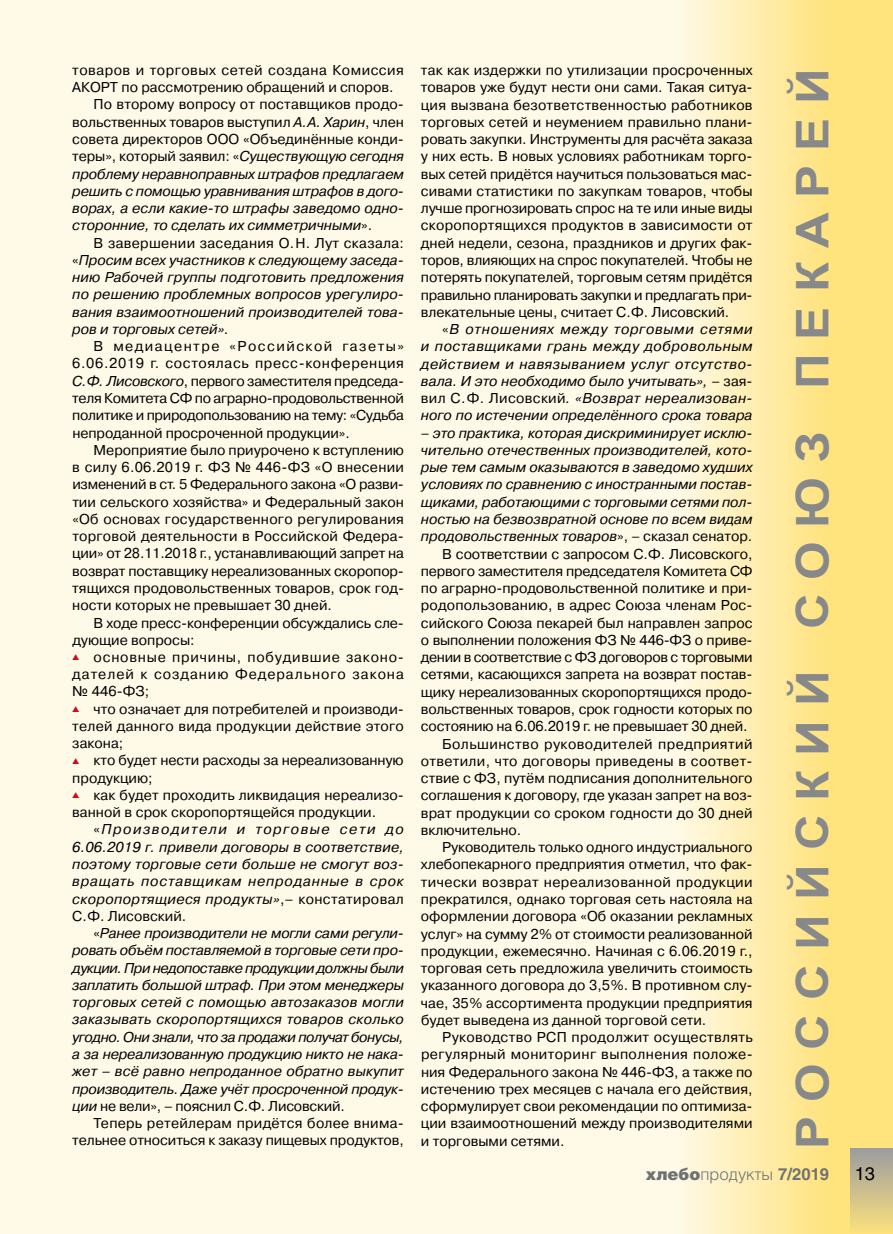
<style>
.page{position:relative;width:893px;height:1234px;background:#fff}
.page>*{position:absolute;margin:0;border:0;box-sizing:border-box;transform-origin:0 0}
.t1{font:700 45px "Arial";letter-spacing:.285em;color:#87888a;scale:1.1 1}
.t2{font:18px "Helios";color:#000}
.t3{font:300 16.5px "Helios";color:#707173}
.t4{font:14.25px/17.2px "Pragmatica C";color:#000;text-align:justify}
.t5{font:italic 14.25px/17.2px "Pragmatica C";color:#000;text-align:justify}
.t6{font:14.25px "Pragmatica C";letter-spacing:.03em;color:#000}
.t7{font:14.25px "Pragmatica C";letter-spacing:.02em;color:#000}
.t8{font:14.25px "Pragmatica C";letter-spacing:-.025em;color:#000}
.t9{font:14.25px "Pragmatica C";letter-spacing:.035em;color:#000}
.s1{font-style:italic}
.s2{font-style:normal}
.s3{color:#c50e1f}
.s4{font-weight:900}
.s5{font-weight:700}
</style>
<div class="page">
<div style="left:0;top:0;width:893px;height:1233px;background:#fffae8"></div>
<div style="left:829px;top:0;width:64px;height:1233px;background:#ffe37d"></div>
<div style="left:676px;top:0;width:153px;height:1233px;background:linear-gradient(to right,#fff9e7,#ffe37d)"></div>
<div style="left:850px;top:1148px;width:43px;height:85px;background:linear-gradient(to bottom,#9b9c9f,#fce07d)"></div>
<p class="t9" style="left:72px;top:62px;width:333px">товаров и торговых сетей создана Комиссия</p>
<p class="t4" style="left:72px;top:79px;width:323px">АКОРТ по рассмотрению обращений и споров.</p>
<p class="t4" style="left:94px;top:96px;width:312px">По второму вопросу от поставщиков продо-</p>
<p class="t4" style="left:72px;top:113px;width:333px">вольственных товаров выступил <span class="s1">А. А. Харин</span>, член</p>
<p class="t4" style="left:72px;top:130px;width:333px">совета директоров ООО «Объединённые конди-</p>
<p class="t4" style="left:72px;top:148px;width:333px">теры», который заявил: «<span class="s1">Существующую сегодня</span></p>
<p class="t5" style="left:72px;top:165px;width:333px">проблему неравноправных штрафов предлагаем</p>
<p class="t5" style="left:72px;top:182px;width:333px">решить с помощью уравнивания штрафов в дого‑</p>
<p class="t5" style="left:72px;top:199px;width:333px">ворах, а если какие‑то штрафы заведомо одно‑</p>
<p class="t5" style="left:72px;top:217px;width:301px">сторонние, то сделать их симметричными<span class="s2">».</span></p>
<p class="t7" style="left:94px;top:235px;width:312px">В завершении заседания О.Н. Лут сказала:</p>
<p class="t5" style="left:72px;top:251px;width:333px"><span class="s2">«</span>Просим всех участников к следующему заседа‑</p>
<p class="t5" style="left:72px;top:268px;width:333px">нию Рабочей группы подготовить предложения</p>
<p class="t5" style="left:72px;top:286px;width:333px">по решению проблемных вопросов урегулиро‑</p>
<p class="t5" style="left:72px;top:303px;width:333px">вания взаимоотношений производителей това‑</p>
<p class="t5" style="left:72px;top:320px;width:158px">ров и торговых сетей».</p>
<p class="t4" style="left:72px;top:338px;width:333px;text-indent:21px">В медиацентре «Российской газеты» 6.06.2019 г. состоялась пресс-конференция <span class="s1">С. Ф. Лисовского</span>, первого заместителя председа&shy;теля Комитета СФ по аграрно-продовольственной политике и природопользованию на тему: «Судьба непроданной просроченной продукции».</p>
<p class="t4" style="left:72px;top:441px;width:333px;text-indent:21px">Мероприятие было приурочено к вступлению в силу 6.06.2019 г. ФЗ № 446‑ФЗ «О внесении изменений в ст. 5 Федерального закона «О разви&shy;тии сельского хозяйства» и Федеральный закон «Об основах государственного регулирования торговой деятельности в Российской Федера&shy;ции» от 28.11.2018 г., устанавливающий запрет на возврат поставщику нереализованных скоропор&shy;тящихся продовольственных товаров, срок год&shy;ности которых не превышает 30 дней.</p>
<p class="t4" style="left:72px;top:614px;width:333px;text-indent:21px">В ходе пресс-конференции обсуждались сле&shy;дующие вопросы:</p>
<p class="t4" style="left:72px;top:648px;width:333px"><span class="s3">▲</span> основные причины, побудившие законо&shy;дателей к созданию Федерального закона № 446‑ФЗ;</p>
<p class="t4" style="left:72px;top:700px;width:333px"><span class="s3">▲</span> что означает для потребителей и производи&shy;телей данного вида продукции действие этого закона;</p>
<p class="t4" style="left:72px;top:751px;width:333px"><span class="s3">▲</span> кто будет нести расходы за нереализованную продукцию;</p>
<p class="t4" style="left:72px;top:786px;width:333px"><span class="s3">▲</span> как будет проходить ликвидация нереализо&shy;ванной в срок скоропортящейся продукции.</p>
<p class="t5" style="left:72px;top:820px;width:333px;text-indent:21px"><span class="s2">«</span>Производители и торговые сети до 6.06.2019 г. привели договоры в соответствие, поэтому торговые сети больше не смогут воз‑ вращать поставщикам непроданные в срок скоропортящиеся продукты»<span class="s2">,– констатировал С.Ф. Лисовский.</span></p>
<p class="t5" style="left:72px;top:924px;width:333px;text-indent:21px"><span class="s2">«</span>Ранее производители не могли сами регули‑ ровать объём поставляемой в торговые сети про‑ дукции. При недопоставке продукции должны были заплатить большой штраф. При этом менеджеры торговых сетей с помощью автозаказов могли заказывать скоропортящихся товаров сколько угодно. Они знали, что за продажи получат бонусы, а за нереализованную продукцию никто не нака‑ жет – всё равно непроданное обратно выкупит производитель. Даже учёт просроченной продук‑ ции <span class="s2">не вели», – пояснил С.Ф. Лисовский.</span></p>
<p class="t4" style="left:72px;top:1114px;width:333px;text-align:right">Теперь ретейлерам придётся более внима&shy;тельнее относиться к заказу пищевых продуктов,</p>
<p class="t4" style="left:421px;top:62px;width:333px">так как издержки по утилизации просроченных товаров уже будут нести они сами. Такая ситуа&shy;ция вызвана безответственностью работников торговых сетей и неумением правильно плани&shy;ровать закупки. Инструменты для расчёта заказа у них есть. В новых условиях работникам торго&shy;вых сетей придётся научиться пользоваться мас&shy;сивами статистики по закупкам товаров, чтобы лучше прогнозировать спрос на те или иные виды скоропортящихся продуктов в зависимости от дней недели, сезона, праздников и других фак&shy;торов, влияющих на спрос покупателей. Чтобы не потерять покупателей, торговым сетям придётся правильно планировать закупки и предлагать при&shy;влекательные цены, считает С.Ф. Лисовский.</p>
<p class="t5" style="left:421px;top:320px;width:333px;text-indent:21px"><span class="s2">«</span>В отношениях между торговыми сетями и поставщиками грань между добровольным действием и навязыванием услуг отсутство‑ вала. И это необходимо было учитывать», – <span class="s2">зая&shy;вил С.Ф. Лисовский</span>. «Возврат нереализован‑ ного по истечении определённого срока товара</p>
<p class="t5" style="left:421px;top:424px;width:333px">– это практика, которая дискриминирует исклю‑</p>
<p class="t5" style="left:421px;top:441px;width:333px">чительно отечественных производителей, кото‑</p>
<p class="t5" style="left:421px;top:458px;width:333px">рые тем самым оказываются в заведомо худших</p>
<p class="t5" style="left:421px;top:476px;width:333px">условиях по сравнению с иностранными постав‑</p>
<p class="t5" style="left:421px;top:493px;width:333px">щиками, работающими с торговыми сетями пол‑</p>
<p class="t5" style="left:421px;top:510px;width:333px">ностью на безвозвратной основе по всем видам</p>
<p class="t5" style="left:421px;top:527px;width:333px">продовольственных товаров<span class="s2">», – сказал сенатор.</span></p>
<p class="t4" style="left:442px;top:545px;width:312px">В соответствии с запросом С.Ф. Лисовского,</p>
<p class="t4" style="left:421px;top:562px;width:333px">первого заместителя председателя Комитета СФ</p>
<p class="t4" style="left:421px;top:579px;width:333px">по аграрно-продовольственной политике и при-</p>
<p class="t4" style="left:421px;top:596px;width:333px">родопользованию, в адрес Союза членам Рос-</p>
<p class="t4" style="left:421px;top:614px;width:333px">сийского Союза пекарей был направлен запрос</p>
<p class="t4" style="left:421px;top:631px;width:333px">о выполнении положения ФЗ № 446‑ФЗ о приве-</p>
<p class="t8" style="left:421px;top:649px;width:333px">дении в соответствие с ФЗ договоров с торговыми</p>
<p class="t4" style="left:421px;top:666px;width:333px">сетями, касающихся запрета на возврат постав-</p>
<p class="t4" style="left:421px;top:683px;width:333px">щику нереализованных скоропортящихся продо-</p>
<p class="t4" style="left:421px;top:700px;width:333px">вольственных товаров, срок годности которых по</p>
<p class="t4" style="left:421px;top:717px;width:328px">состоянию на 6.06.2019 г. не превышает 30 дней.</p>
<p class="t6" style="left:442px;top:735px;width:312px">Большинство руководителей предприятий</p>
<p class="t7" style="left:421px;top:752px;width:333px">ответили, что договоры приведены в соответ-</p>
<p class="t4" style="left:421px;top:769px;width:333px">ствие с ФЗ, путём подписания дополнительного</p>
<p class="t4" style="left:421px;top:786px;width:333px">соглашения к договору, где указан запрет на воз-</p>
<p class="t4" style="left:421px;top:804px;width:333px">врат продукции со сроком годности до 30 дней</p>
<p class="t4" style="left:421px;top:821px;width:102px">включительно.</p>
<p class="t4" style="left:442px;top:838px;width:312px">Руководитель только одного индустриального</p>
<p class="t4" style="left:421px;top:855px;width:333px">хлебопекарного предприятия отметил, что фак-</p>
<p class="t6" style="left:421px;top:873px;width:333px">тически возврат нереализованной продукции</p>
<p class="t4" style="left:421px;top:890px;width:333px">прекратился, однако торговая сеть настояла на</p>
<p class="t4" style="left:421px;top:907px;width:333px">оформлении договора «Об оказании рекламных</p>
<p class="t4" style="left:421px;top:924px;width:333px">услуг» на сумму 2% от стоимости реализованной</p>
<p class="t4" style="left:421px;top:942px;width:333px">продукции, ежемесячно. Начиная с 6.06.2019 г.,</p>
<p class="t4" style="left:421px;top:959px;width:333px">торговая сеть предложила увеличить стоимость</p>
<p class="t4" style="left:421px;top:976px;width:333px">указанного договора до 3,5%. В противном слу-</p>
<p class="t4" style="left:421px;top:993px;width:333px">чае, 35% ассортимента продукции предприятия</p>
<p class="t4" style="left:421px;top:1011px;width:287px">будет выведена из данной торговой сети.</p>
<p class="t7" style="left:442px;top:1029px;width:312px">Руководство РСП продолжит осуществлять</p>
<p class="t6" style="left:421px;top:1046px;width:333px">регулярный мониторинг выполнения положе-</p>
<p class="t4" style="left:421px;top:1062px;width:333px">ния Федерального закона № 446-ФЗ, а также по</p>
<p class="t4" style="left:421px;top:1080px;width:333px">истечению трех месяцев с начала его действия,</p>
<p class="t4" style="left:421px;top:1097px;width:333px">сформулирует свои рекомендации по оптимиза-</p>
<p class="t4" style="left:421px;top:1114px;width:333px">ции взаимоотношений между производителями</p>
<p class="t4" style="left:421px;top:1131px;width:145px">и торговыми сетями.</p>
<h1 class="t1" style="left:781px;top:1148px;width:983px;rotate:-90deg">РОССИЙСКИЙ СОЮЗ ПЕКАРЕЙ</h1>
<p class="t3" style="left:645px;top:1164px;width:185px"><span class="s4">хле-бо-</span>про-дук-ты <span class="s5">7/2019</span></p>
<p class="t2" style="left:855px;top:1162px;width:22px">13</p>
</div>
